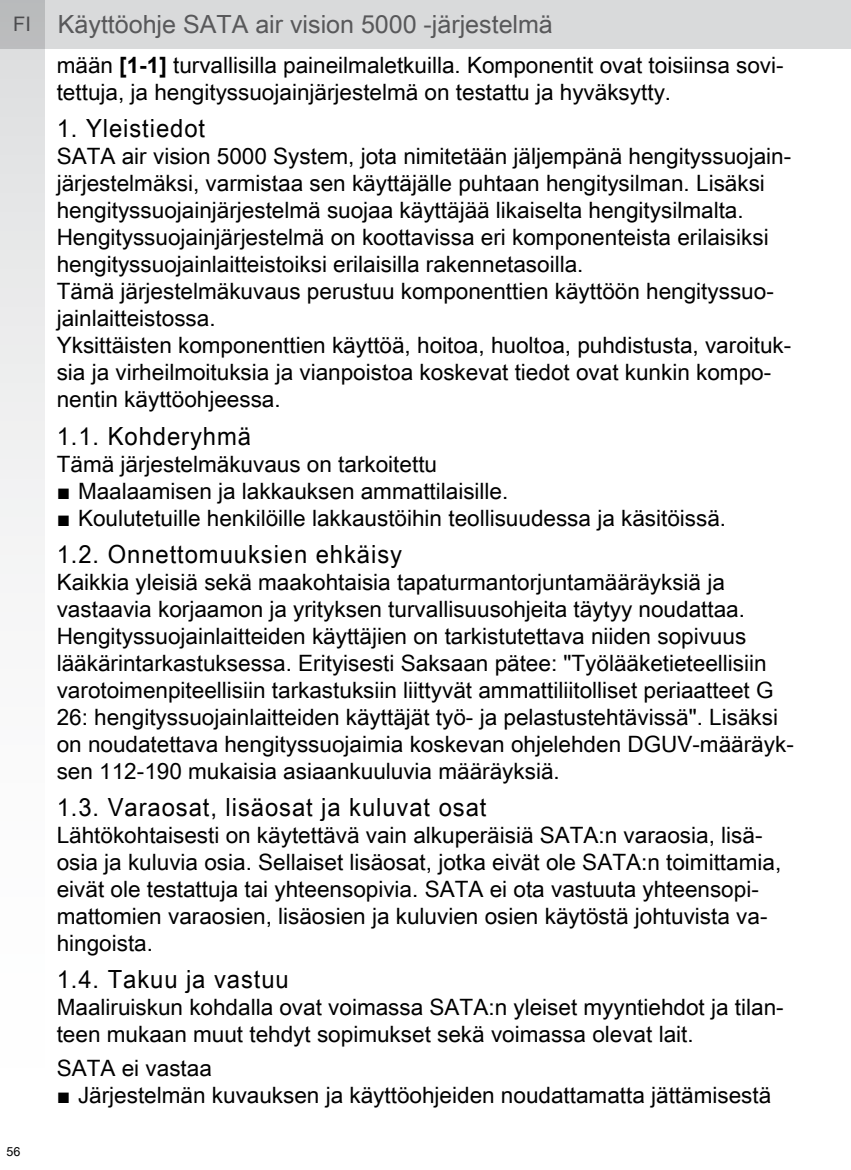
<style>
.page{position:relative;width:851px;height:1170px;background:#fff}
.page>*{position:absolute;margin:0;border:0;box-sizing:border-box;transform-origin:0 0}
.t1{font:25px "Arial Unicode MS";letter-spacing:.04em;color:#000;scale:.95 1}
.t2{font:25px "Arial Unicode MS";color:#58585a}
.t3{font:22.5px/27px "Arial Unicode MS";color:#000}
.t4{font:12.5px "Arial Unicode MS";color:#000}
.s1{font-size:20px}
.s2{font-family:"Arial";font-weight:700}
.s3{font-family:"Arial"}
</style>
<div class="page">
<div style="left:0;top:0;width:850px;height:49px;background:#d9dadb"></div>
<svg style="left:0;top:0;width:44px;height:574px"></svg>
<p class="t2" style="left:13px;top:6px;width:541px"><span class="s1">FI</span> Käyttöohje SATA air vision 5000 -järjestelmä</p>
<p class="t3" style="left:57px;top:51px;width:728px">mään <span class="s2">[1-1]</span> turvallisilla paineilmaletkuilla. Komponentit ovat toisiinsa sovi&shy;tettuja, ja hengityssuojainjärjestelmä on testattu ja hyväksytty.</p>
<p class="t1" style="left:57px;top:110px;width:158px">1. Yleistiedot</p>
<p class="t3" style="left:57px;top:142px;width:736px">SATA air vision 5000 System, jota nimitetään jäljempänä hengityssuojain&shy;järjestelmäksi, varmistaa sen käyttäjälle puhtaan hengitysilman. Lisäksi hengityssuojainjärjestelmä suojaa käyttäjää likaiselta hengitysilmalta.<br>Hengityssuojainjärjestelmä on koottavissa eri komponenteista erilaisiksi hengityssuojainlaitteistoiksi erilaisilla rakennetasoilla.<br>Tämä järjestelmäkuvaus perustuu komponenttien käyttöön hengityssuo&shy;jainlaitteistossa.<br>Yksittäisten komponenttien käyttöä, hoitoa, huoltoa, puhdistusta, varoituk&shy;sia ja virheilmoituksia ja vianpoistoa koskevat tiedot ovat kunkin kompo&shy;nentin käyttöohjeessa.</p>
<p class="t1" style="left:57px;top:417px;width:206px">1.1. Kohderyhmä</p>
<p class="t3" style="left:57px;top:449px;width:382px">Tämä järjestelmäkuvaus on tarkoitettu</p>
<p class="t3" style="left:57px;top:476px;width:453px"><span class="s3">■</span> Maalaamisen ja lakkauksen ammattilaisille.</p>
<p class="t3" style="left:57px;top:503px;width:671px"><span class="s3">■</span> Koulutetuille henkilöille lakkaustöihin teollisuudessa ja käsitöissä.</p>
<p class="t1" style="left:57px;top:535px;width:365px">1.2. Onnettomuuksien ehkäisy</p>
<p class="t3" style="left:57px;top:567px;width:738px">Kaikkia yleisiä sekä maakohtaisia tapaturmantorjuntamääräyksiä ja vastaavia korjaamon ja yrityksen turvallisuusohjeita täytyy noudattaa.<br>Hengityssuojainlaitteiden käyttäjien on tarkistutettava niiden sopivuus lääkärintarkastuksessa. Erityisesti Saksaan pätee: "Työlääketieteellisiin varotoimenpiteellisiin tarkastuksiin liittyvät ammattiliitolliset periaatteet G 26: hengityssuojainlaitteiden käyttäjät työ- ja pelastustehtävissä". Lisäksi on noudatettava hengityssuojaimia koskevan ohjelehden DGUV-määräyk&shy;sen 112-190 mukaisia asiaankuuluvia määräyksiä.</p>
<p class="t1" style="left:57px;top:788px;width:454px">1.3. Varaosat, lisäosat ja kuluvat osat</p>
<p class="t3" style="left:57px;top:821px;width:726px">Lähtökohtaisesti on käytettävä vain alkuperäisiä SATA:n varaosia, lisä&shy;osia ja kuluvia osia. Sellaiset lisäosat, jotka eivät ole SATA:n toimittamia, eivät ole testattuja tai yhteensopivia. SATA ei ota vastuuta yhteensopi&shy;mattomien varaosien, lisäosien ja kuluvien osien käytöstä johtuvista va&shy;hingoista.</p>
<p class="t1" style="left:57px;top:961px;width:246px">1.4. Takuu ja vastuu</p>
<p class="t3" style="left:57px;top:993px;width:728px">Maaliruiskun kohdalla ovat voimassa SATA:n yleiset myyntiehdot ja tilan&shy;teen mukaan muut tehdyt sopimukset sekä voimassa olevat lait.</p>
<p class="t3" style="left:57px;top:1054px;width:157px">SATA ei vastaa</p>
<p class="t3" style="left:57px;top:1081px;width:716px"><span class="s3">■</span> Järjestelmän kuvauksen ja käyttöohjeiden noudattamatta jättämisestä</p>
<p class="t4" style="left:6px;top:1142px;width:15px">56</p>
</div>
